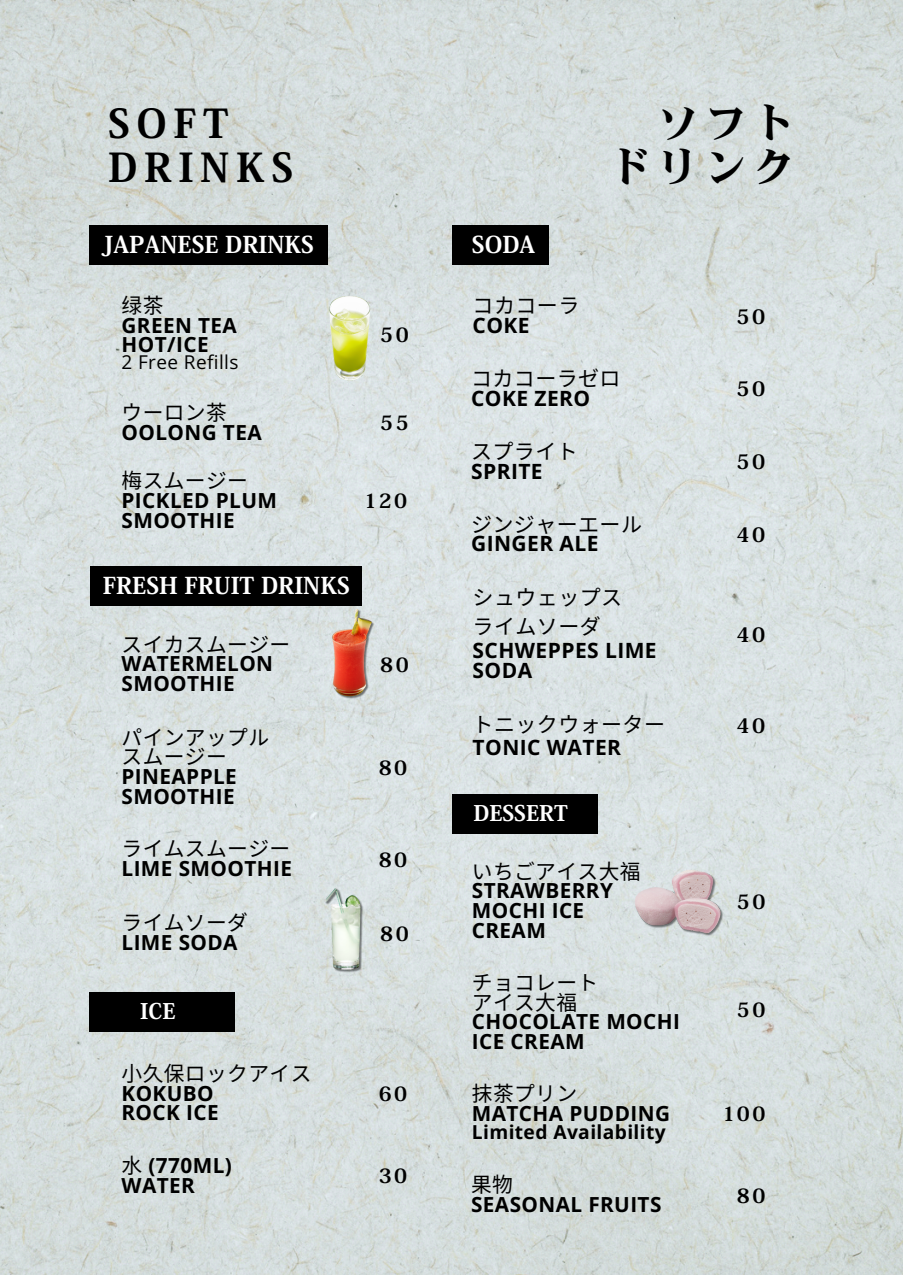
<style>
.page{position:relative;width:903px;height:1275px;background:#fff}
.page>*{position:absolute;margin:0;border:0;box-sizing:border-box;transform-origin:0 0}
.t1{font:41.48px/44.1px "Heisei Min Std W9";letter-spacing:.16em;color:#000}
.t2{font:24.15px "Heisei Min Std W9";color:#fff}
.t3{font:22.4px "Heisei Min Std W9";color:#fff}
.t4{font:700 21px/19.6px "Open Sans";letter-spacing:.02em;color:#000}
.t5{font:21px/19.6px "Noto Sans CJ Ksc";letter-spacing:.02em;color:#000}
.t6{font:21px "Heisei Min Std W9";letter-spacing:.12em;color:#000}
.t7{font:700 20.82px/19.6px "Open Sans";letter-spacing:.02em;color:#000}
.t8{font:20.82px "Heisei Min Std W9";letter-spacing:.12em;color:#000}
.t9{font:20.82px "Noto Sans CJ Ksc";letter-spacing:.02em;color:#000}
.t10{font:700 19.25px "Open Sans";letter-spacing:.02em;color:#000}
.t11{font:19.07px "Open Sans";letter-spacing:.02em;color:#000}
.s1{font-family:"Noto Sans CJ Ksc";font-weight:400}
.s2{font-family:"Open Sans";font-weight:700}
</style>
<div class="page">
<img style="left:0;top:0;width:903px;height:1274px">
<div style="left:89px;top:225px;width:239px;height:40px;background:#000"></div>
<div style="left:452px;top:225px;width:97px;height:40px;background:#000"></div>
<div style="left:452px;top:794px;width:146px;height:40px;background:#000"></div>
<div style="left:89px;top:992px;width:146px;height:40px;background:#000"></div>
<div style="left:90px;top:566px;width:272px;height:40px;background:#000"></div>
<img style="left:317px;top:609px;width:64px;height:97px">
<img style="left:313px;top:881px;width:69px;height:102px">
<img style="left:630px;top:853px;width:98px;height:94px">
<img style="left:313px;top:281px;width:71px;height:106px">
<p class="t1" style="left:108px;top:100px;width:187px">SOFT<br>DRINKS</p>
<h1 class="t1" style="left:609px;top:100px;width:187px;text-align:right">ソフトドリンク</h1>
<h1 class="t2" style="left:103px;top:231px;width:213px">JAPANESE DRINKS</h1>
<p class="t9" style="left:122px;top:289px;width:43px">绿茶</p>
<h2 class="t7" style="left:122px;top:315px;width:117px">GREEN TEA</h2>
<h4 class="t7" style="left:122px;top:334px;width:89px">HOT/ICE</h4>
<p class="t11" style="left:122px;top:349px;width:118px">2 Free Refills</p>
<p class="t7" style="left:122px;top:402px;width:142px"><span class="s1">ウーロン茶<br></span>OOLONG TEA</p>
<p class="t7" style="left:122px;top:470px;width:157px"><span class="s1">梅スムージー<br></span>PICKLED PLUM<br>SMOOTHIE</p>
<h4 class="t8" style="left:380px;top:324px;width:30px">50</h4>
<p class="t8" style="left:380px;top:412px;width:30px">55</p>
<h4 class="t8" style="left:365px;top:490px;width:43px">120</h4>
<h4 class="t2" style="left:103px;top:572px;width:249px">FRESH FRUIT DRINKS</h4>
<h2 class="t7" style="left:122px;top:633px;width:170px"><span class="s1">スイカスムージー<br></span>WATERMELON<br>SMOOTHIE</h2>
<p class="t7" style="left:122px;top:727px;width:149px"><span class="s1">パインアップルスムージー<br></span>PINEAPPLE<br>SMOOTHIE</p>
<p class="t7" style="left:122px;top:838px;width:172px"><span class="s1">ライムスムージー<br></span>LIME SMOOTHIE</p>
<p class="t7" style="left:122px;top:912px;width:128px"><span class="s1">ライムソーダ<br></span>LIME SODA</p>
<h2 class="t8" style="left:380px;top:653px;width:30px">80</h2>
<p class="t8" style="left:379px;top:756px;width:30px">80</p>
<p class="t8" style="left:379px;top:848px;width:30px">80</p>
<p class="t8" style="left:380px;top:922px;width:30px">80</p>
<h4 class="t3" style="left:140px;top:999px;width:37px">ICE</h4>
<p class="t7" style="left:122px;top:1063px;width:191px"><span class="s1">小久保ロックアイス<br></span>KOKUBO<br>ROCK ICE</p>
<p class="t7" style="left:122px;top:1154px;width:112px"><span class="s1">水</span> (770ML)<br>WATER</p>
<h4 class="t8" style="left:379px;top:1082px;width:30px">60</h4>
<p class="t8" style="left:379px;top:1164px;width:30px">30</p>
<h4 class="t2" style="left:472px;top:231px;width:65px">SODA</h4>
<p class="t5" style="left:473px;top:294px;width:108px">コカコーラ<br><span class="s2">COKE</span></p>
<p class="t4" style="left:471px;top:368px;width:151px"><span class="s1">コカコーラゼロ<br></span>COKE ZERO</p>
<p class="t4" style="left:471px;top:441px;width:108px"><span class="s1">スプライト<br></span>SPRITE</p>
<p class="t4" style="left:471px;top:514px;width:172px"><span class="s1">ジンジャーエール<br></span>GINGER ALE</p>
<p class="t5" style="left:473px;top:582px;width:151px;line-height:28.9px">シュウェップスライムソーダ</p>
<p class="t4" style="left:473px;top:640px;width:186px">SCHWEPPES LIME<br>SODA</p>
<h4 class="t6" style="left:737px;top:305px;width:30px">50</h4>
<h4 class="t6" style="left:737px;top:378px;width:30px">50</h4>
<h4 class="t6" style="left:737px;top:451px;width:30px">50</h4>
<h4 class="t6" style="left:737px;top:524px;width:30px">40</h4>
<h4 class="t6" style="left:737px;top:623px;width:30px">40</h4>
<p class="t4" style="left:473px;top:711px;width:194px;line-height:23.6px"><span class="s1">トニックウォーター<br></span>TONIC WATER</p>
<h4 class="t6" style="left:737px;top:714px;width:30px">40</h4>
<p class="t3" style="left:473px;top:801px;width:96px">DESSERT</p>
<h4 class="t7" style="left:472px;top:860px;width:170px"><span class="s1">いちごアイス大福<br></span>STRAWBERRY<br>MOCHI ICE<br>CREAM</h4>
<h2 class="t7" style="left:472px;top:972px;width:210px"><span class="s1">チョコレート<br>アイス大福<br></span>CHOCOLATE MOCHI<br>ICE CREAM</h2>
<p class="t9" style="left:472px;top:1077px;width:107px">抹茶プリン</p>
<h4 class="t7" style="left:472px;top:1103px;width:200px">MATCHA PUDDING</h4>
<p class="t10" style="left:472px;top:1118px;width:195px">Limited Availability</p>
<p class="t7" style="left:471px;top:1174px;width:192px"><span class="s1">果物<br></span>SEASONAL FRUITS</p>
<h3 class="t8" style="left:737px;top:890px;width:30px">50</h3>
<h4 class="t8" style="left:737px;top:998px;width:30px">50</h4>
<h2 class="t8" style="left:724px;top:1102px;width:43px">100</h2>
<p class="t8" style="left:737px;top:1184px;width:30px">80</p>
</div>
